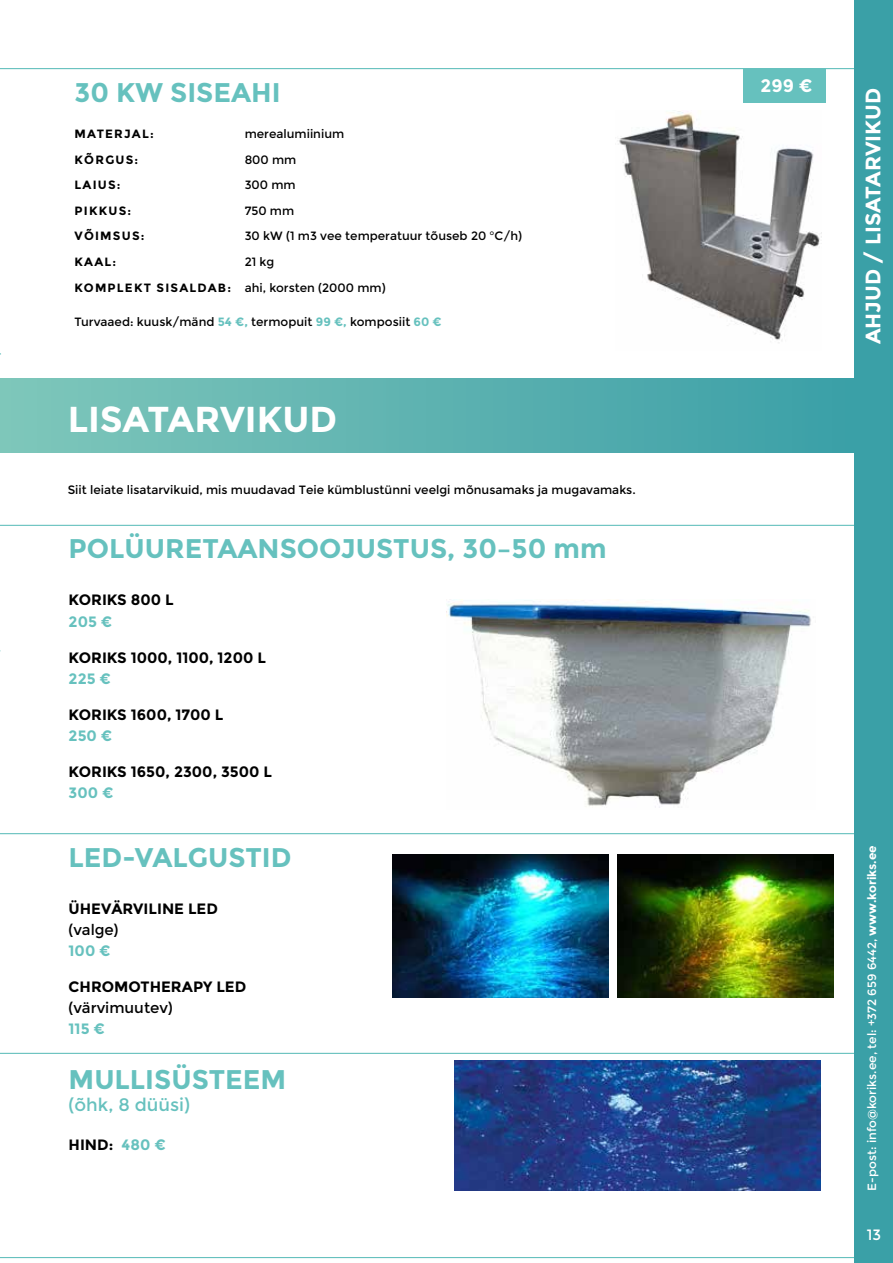
<style>
.page{position:relative;width:893px;height:1263px;background:#fff}
.page>*{position:absolute;margin:0;border:0;box-sizing:border-box;transform-origin:0 0}
.t1{font:700 36px "Montserrat";color:#fff}
.t2{font:700 27px "Montserrat";color:#66c1be}
.t3{font:700 21px "Montserrat";color:#fff}
.t4{font:18px "Montserrat";color:#66c1be}
.t5{font:700 18px "Montserrat";color:#fff}
.t6{font:700 15px "Montserrat";color:#000}
.t7{font:700 15px "Montserrat";color:#66c1be}
.t8{font:15px "Montserrat";color:#000}
.t9{font:15px "Montserrat";color:#fff}
.t10{font:12px/25.5px "Montserrat";color:#000}
.t11{font:12px "Montserrat";color:#fff}
.t12{font:700 12px "Montserrat";letter-spacing:.1em;color:#000}
.s1{font-weight:700}
.s2{font-weight:700;color:#66c1be}
.s3{color:#66c1be}
</style>
<div class="page">
<hr style="left:0;top:68px;width:893px;height:1px;background:#66c1be">
<img style="left:619px;top:111px;width:201px;height:232px">
<div style="left:743px;top:69px;width:82px;height:34px;background:#66c1be"></div>
<div style="left:0;top:378px;width:855px;height:75px;background:linear-gradient(to right,#7fc7ba,#3b9fa7)"></div>
<hr style="left:0;top:525px;width:855px;height:1px;background:#66c1be">
<hr style="left:0;top:833px;width:855px;height:1px;background:#66c1be">
<hr style="left:0;top:1053px;width:855px;height:1px;background:#66c1be">
<hr style="left:0;top:1257px;width:855px;height:1px;background:#66c1be">
<img style="left:447px;top:600px;width:364px;height:208px">
<img style="left:617px;top:854px;width:216px;height:143px">
<img style="left:392px;top:854px;width:216px;height:143px">
<img style="left:455px;top:1061px;width:365px;height:130px">
<div style="left:855px;top:0;width:38px;height:1263px;background:#3aa0a7"></div>
<h2 class="t2" style="left:75px;top:76px;width:208px">30 KW SISEAHI</h2>
<p class="t12" style="left:75px;top:127px;width:81px">MATERJAL:</p>
<p class="t10" style="left:245px;top:122px;width:101px">merealumiinium</p>
<p class="t12" style="left:75px;top:153px;width:65px">KÕRGUS:</p>
<p class="t10" style="left:245px;top:147px;width:53px">800 mm</p>
<p class="t12" style="left:75px;top:178px;width:48px">LAIUS:</p>
<p class="t10" style="left:245px;top:173px;width:53px">300 mm</p>
<p class="t12" style="left:75px;top:204px;width:58px">PIKKUS:</p>
<p class="t10" style="left:245px;top:198px;width:51px">750 mm</p>
<p class="t12" style="left:75px;top:229px;width:71px">VÕIMSUS:</p>
<p class="t10" style="left:245px;top:224px;width:279px">30 kW (1 m3 vee temperatuur tõuseb 20 °C/h)</p>
<p class="t12" style="left:75px;top:255px;width:43px">KAAL:</p>
<p class="t10" style="left:75px;top:249px;width:313px;text-indent:170px">21 kg<br><span class="s1">KOMPLEKT SISALDAB:</span> ahi, korsten (2000 mm)</p>
<p class="t10" style="left:75px;top:309px;width:369px">Turvaaed: kuusk/mänd <span class="s2">54 €,</span> termopuit <span class="s2">99 €,</span> komposiit <span class="s2">60 €</span></p>
<h1 class="t1" style="left:68px;top:398px;width:271px">LISATARVIKUD</h1>
<p class="t10" style="left:68px;top:477px;width:569px">Siit leiate lisatarvikuid, mis muudavad Teie kümblustünni veelgi mõnusamaks ja mugavamaks.</p>
<h2 class="t2" style="left:69px;top:533px;width:539px">POLÜURETAANSOOJUSTUS, 30–50 mm</h2>
<p class="t6" style="left:69px;top:591px;width:107px">KORIKS 800 L</p>
<p class="t7" style="left:69px;top:613px;width:45px">205 €</p>
<p class="t6" style="left:69px;top:649px;width:199px">KORIKS 1000, 1100, 1200 L</p>
<p class="t7" style="left:69px;top:670px;width:44px">225 €</p>
<p class="t6" style="left:69px;top:706px;width:156px">KORIKS 1600, 1700 L</p>
<p class="t7" style="left:69px;top:727px;width:45px">250 €</p>
<p class="t6" style="left:69px;top:763px;width:205px">KORIKS 1650, 2300, 3500 L</p>
<p class="t7" style="left:69px;top:784px;width:47px">300 €</p>
<h2 class="t2" style="left:69px;top:841px;width:224px">LED-VALGUSTID</h2>
<p class="t6" style="left:69px;top:899px;width:151px">ÜHEVÄRVILINE LED</p>
<p class="t8" style="left:69px;top:920px;width:51px">(valge)</p>
<p class="t7" style="left:69px;top:942px;width:44px">100 €</p>
<p class="t6" style="left:69px;top:978px;width:179px">CHROMOTHERAPY LED</p>
<p class="t8" style="left:69px;top:999px;width:106px">(värvimuutev)</p>
<p class="t7" style="left:69px;top:1020px;width:38px">115 €</p>
<h2 class="t2" style="left:69px;top:1064px;width:219px">MULLISÜSTEEM</h2>
<h3 class="t4" style="left:69px;top:1094px;width:123px">(õhk, 8 düüsi)</h3>
<p class="t6" style="left:69px;top:1136px;width:99px">HIND: <span class="s3">480 €</span></p>
<h3 class="t5" style="left:760px;top:75px;width:54px">299 €</h3>
<h3 class="t3" style="left:860px;top:344px;width:258px;rotate:-90deg">AHJUD / LISATARVIKUD</h3>
<p class="t11" style="left:865px;top:1191px;width:347px;rotate:-90deg">E-post: info@koriks.ee, tel: +372 659 6442, <span class="s1">www.koriks.ee</span></p>
<p class="t9" style="left:867px;top:1226px;width:16px">13</p>
</div>
